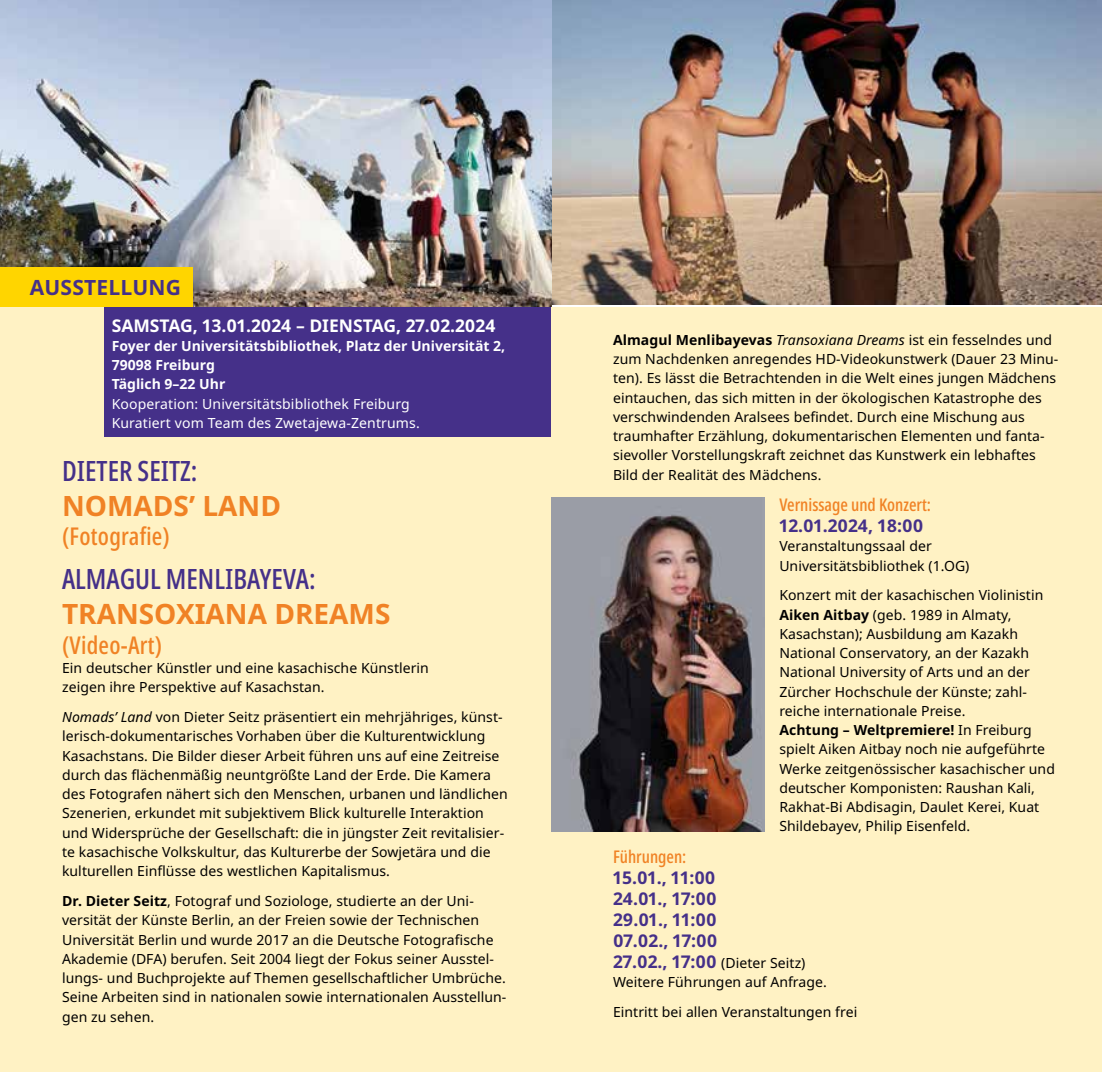
<style>
.page{position:relative;width:1102px;height:1072px;background:#fff}
.page>*{position:absolute;margin:0;border:0;box-sizing:border-box;transform-origin:0 0}
.t1{font:500 extra-condensed 28px "Noto Sans";color:#453089}
.t2{font:700 28px "Noto Sans";color:#f08225}
.t3{font:500 extra-condensed 24.5px "Noto Sans";letter-spacing:.01em;color:#f08225}
.t4{font:700 21px "Noto Sans";letter-spacing:.01em;color:#453089}
.t5{font:700 17.5px/21px "Noto Sans";color:#453089;text-align:justify}
.t6{font:700 17.5px "Noto Sans";color:#fff}
.t7{font:500 extra-condensed 17.5px "Noto Sans";color:#f08225}
.t8{font:14px/19.2px "Noto Sans";letter-spacing:.005em;color:#000}
.t9{font:14px/19.2px "Noto Sans";letter-spacing:.01em;color:#fff}
.t10{font:700 14px/19.2px "Noto Sans";color:#fff}
.s1{font-style:italic}
.s2{font-weight:700}
.s3{font-weight:700;font-size:17.5px;color:#453089}
</style>
<div class="page">
<div style="left:0;top:0;width:1101px;height:1071px;background:#fff2c4"></div>
<img style="left:0;top:0;width:1101px;height:306px">
<div style="left:104px;top:306px;width:447px;height:131px;background:#453089"></div>
<img style="left:552px;top:498px;width:212px;height:333px">
<div style="left:0;top:267px;width:192px;height:39px;background:#ffd500"></div>
<h3 class="t4" style="left:30px;top:273px;width:153px">AUSSTELLUNG</h3>
<p class="t6" style="left:112px;top:313px;width:385px">SAMSTAG, 13.01.2024 – DIENSTAG, 27.02.2024</p>
<p class="t10" style="left:112px;top:336px;width:395px">Foyer der Universitätsbibliothek, Platz der Universität 2,<br>79098 Freiburg<br>Täglich 9–22 Uhr</p>
<p class="t9" style="left:112px;top:394px;width:309px">Kooperation: Universitätsbibliothek Freiburg<br>Kuratiert vom Team des Zwetajewa-Zentrums.</p>
<h1 class="t1" style="left:62px;top:451px;width:137px">DIETER SEITZ:</h1>
<h1 class="t2" style="left:62px;top:486px;width:220px">NOMADS’ LAND</h1>
<h2 class="t3" style="left:62px;top:519px;width:109px">(Fotografie)</h2>
<h1 class="t1" style="left:62px;top:559px;width:255px">ALMAGUL MENLIBAYEVA:</h1>
<h1 class="t2" style="left:62px;top:594px;width:330px">TRANSOXIANA DREAMS</h1>
<h2 class="t3" style="left:62px;top:628px;width:102px">(Video-Art)</h2>
<p class="t8" style="left:62px;top:658px;width:368px">Ein deutscher Künstler und eine kasachische Künstlerin zeigen ihre Perspektive auf Kasachstan.</p>
<p class="t8" style="left:62px;top:707px;width:447px"><span class="s1">Nomads’ Land</span> von Dieter Seitz präsentiert ein mehrjähriges, künst&shy;lerisch-dokumentarisches Vorhaben über die Kulturentwicklung Kasachstans. Die Bilder dieser Arbeit führen uns auf eine Zeitreise durch das flächenmäßig neuntgrößte Land der Erde. Die Kamera des Fotografen nähert sich den Menschen, urbanen und ländlichen Szenerien, erkundet mit subjektivem Blick kulturelle Interaktion und Widersprüche der Gesellschaft: die in jüngster Zeit revitalisier&shy;te kasachische Volkskultur, das Kulturerbe der Sowjetära und die kulturellen Einflüsse des westlichen Kapitalismus.</p>
<p class="t8" style="left:62px;top:891px;width:446px"><span class="s2">Dr. Dieter Seitz</span>, Fotograf und Soziologe, studierte an der Uni&shy;versität der Künste Berlin, an der Freien sowie der Technischen Universität Berlin und wurde 2017 an die Deutsche Fotografische Akademie (DFA) berufen. Seit 2004 liegt der Fokus seiner Ausstel&shy;lungs- und Buchprojekte auf Themen gesellschaftlicher Umbrüche.<br>Seine Arbeiten sind in nationalen sowie internationalen Ausstellun&shy;gen zu sehen.</p>
<p class="t8" style="left:613px;top:330px;width:447px"><span class="s2">Almagul Menlibayevas</span> <span class="s1">Transoxiana Dreams</span> ist ein fesselndes und zum Nachdenken anregendes HD-Videokunstwerk (Dauer 23 Minu&shy;ten). Es lässt die Betrachtenden in die Welt eines jungen Mädchens eintauchen, das sich mitten in der ökologischen Katastrophe des verschwindenden Aralsees befindet. Durch eine Mischung aus traumhafter Erzählung, dokumentarischen Elementen und fanta&shy;sievoller Vorstellungskraft zeichnet das Kunstwerk ein lebhaftes Bild der Realität des Mädchens.</p>
<p class="t7" style="left:779px;top:492px;width:153px">Vernissage und Konzert:</p>
<p class="t5" style="left:779px;top:515px;width:145px">12.01.2024, 18:00</p>
<p class="t8" style="left:779px;top:537px;width:192px">Veranstaltungssaal der<br>Universitätsbibliothek (1.OG)</p>
<p class="t8" style="left:779px;top:586px;width:277px">Konzert mit der kasachischen Violinistin <span class="s2">Aiken Aitbay</span> (geb. 1989 in Almaty, Kasachstan); Ausbildung am Kazakh National Conservatory, an der Kazakh National University of Arts und an der Zürcher Hochschule der Künste; zahl&shy;reiche internationale Preise.<br><span class="s2">Achtung – Weltpremiere!</span> In Freiburg spielt Aiken Aitbay noch nie aufgeführte Werke zeitgenössischer kasachischer und deutscher Komponisten: Raushan Kali, Rakhat-Bi Abdisagin, Daulet Kerei, Kuat Shildebayev, Philip Eisenfeld.</p>
<p class="t7" style="left:613px;top:844px;width:75px">Führungen:</p>
<p class="t5" style="left:613px;top:867px;width:106px">15.01., 11:00<br>24.01., 17:00<br>29.01., 11:00<br>07.02., 17:00</p>
<p class="t8" style="left:613px;top:953px;width:215px"><span class="s3">27.02., 17:00</span> (Dieter Seitz)<br>Weitere Führungen auf Anfrage.</p>
<p class="t8" style="left:613px;top:1002px;width:246px">Eintritt bei allen Veranstaltungen frei</p>
</div>
